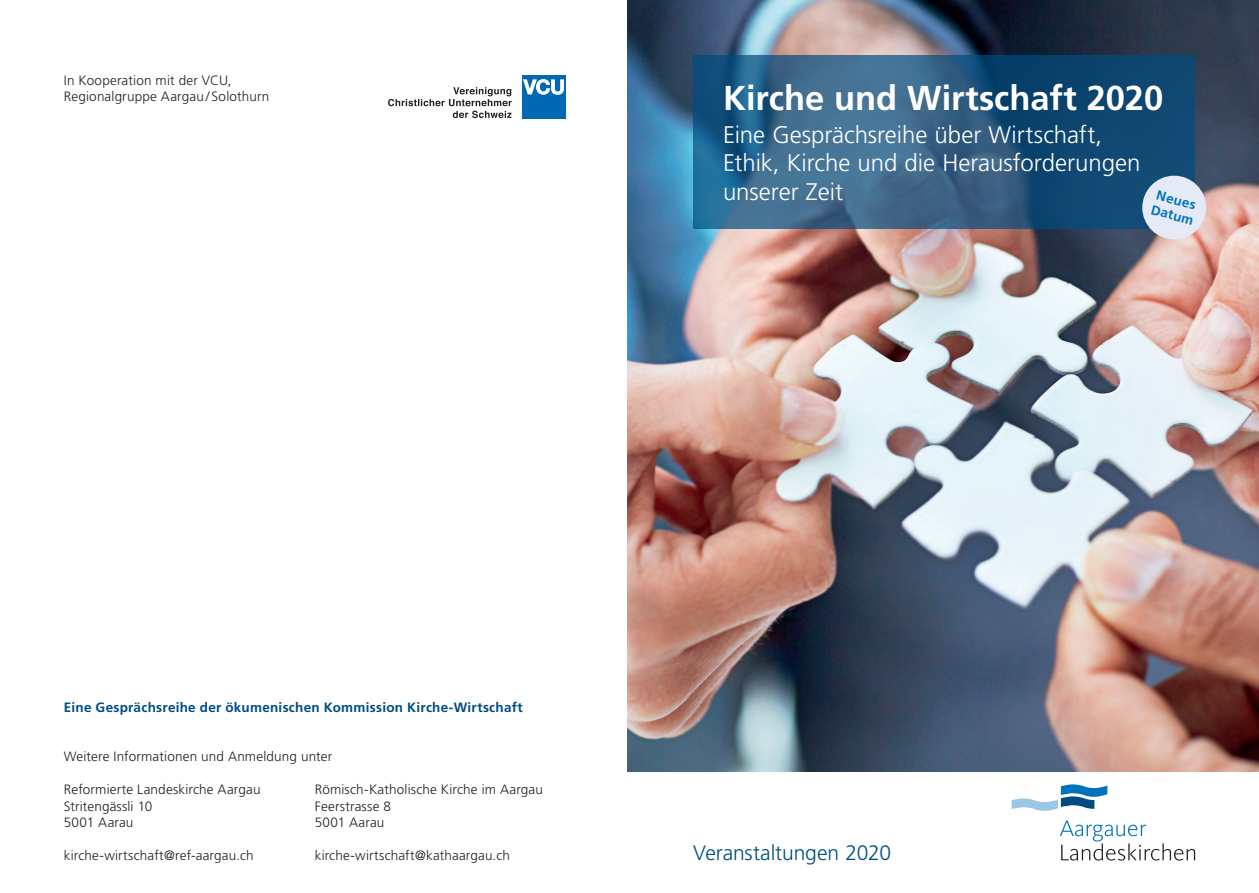
<style>
.page{position:relative;width:1259px;height:893px;background:#fff}
.page>*{position:absolute;margin:0;border:0;box-sizing:border-box;transform-origin:0 0}
.t1{font:700 34.5px "Frutiger LT Pro";color:#fff}
.t2{font:300 24px/28.5px "Frutiger LT Pro";color:#fff}
.t3{font:300 21px "Frutiger LT Pro";letter-spacing:-.005em;color:#004c80}
.t4{font:300 13.5px/16.5px "Frutiger LT Pro";letter-spacing:.01em;color:#231f20}
.t5{font:700 13.5px "Frutiger LT Pro";letter-spacing:.02em;color:#004c80}
.text{font:700 13.5px/15.3px "Frutiger LT Pro";color:#0073bc}
</style>
<div class="page">
<img style="left:627px;top:0;width:632px;height:772px">
<svg style="left:1011px;top:784px;width:96px;height:27px"></svg>
<svg style="left:1060px;top:820px;width:135px;height:41px"></svg>
<svg style="left:693px;top:55px;width:502px;height:174px;background:#285b81"></svg>
<div style="left:522px;top:75px;width:44px;height:44px;background:#0168b3"></div>
<svg style="left:523px;top:79px;width:41px;height:16px"></svg>
<svg style="left:388px;top:87px;width:124px;height:31px"></svg>
<div style="left:1142px;top:176px;width:64px;height:63px;background:#e4ebf6;border-radius:50%"></div>
<p class="t4" style="left:64px;top:72px;width:207px">In Kooperation mit der VCU,<br>Regionalgruppe Aargau / Solothurn</p>
<p class="t1" style="left:723px;top:77px;width:442px">Kirche und Wirtschaft 2020</p>
<p class="t2" style="left:723px;top:120px;width:419px">Eine Gesprächsreihe über Wirtschaft,<br>Ethik, Kirche und die Herausforderungen unserer Zeit</p>
<p class="text" style="left:1157px;top:187px;width:45px;rotate:15deg">Neues<br>Datum</p>
<p class="t5" style="left:64px;top:699px;width:460px">Eine Gesprächsreihe der ökumenischen Kommission Kirche-Wirtschaft</p>
<p class="t4" style="left:64px;top:748px;width:270px">Weitere Informationen und Anmeldung unter</p>
<p class="t4" style="left:64px;top:781px;width:198px">Reformierte Landeskirche Aargau</p>
<p class="t4" style="left:315px;top:781px;width:230px">Römisch-Katholische Kirche im Aargau</p>
<p class="t4" style="left:64px;top:798px;width:90px">Stritengässli 10</p>
<p class="t4" style="left:315px;top:798px;width:78px">Feerstrasse 8</p>
<p class="t4" style="left:64px;top:814px;width:71px">5001 Aarau</p>
<p class="t4" style="left:315px;top:814px;width:71px">5001 Aarau</p>
<p class="t4" style="left:64px;top:847px;width:191px">kirche-wirtschaft@ref-aargau.ch</p>
<p class="t4" style="left:315px;top:847px;width:197px">kirche-wirtschaft@kathaargau.ch</p>
<p class="t3" style="left:693px;top:841px;width:199px">Veranstaltungen 2020</p>
</div>
